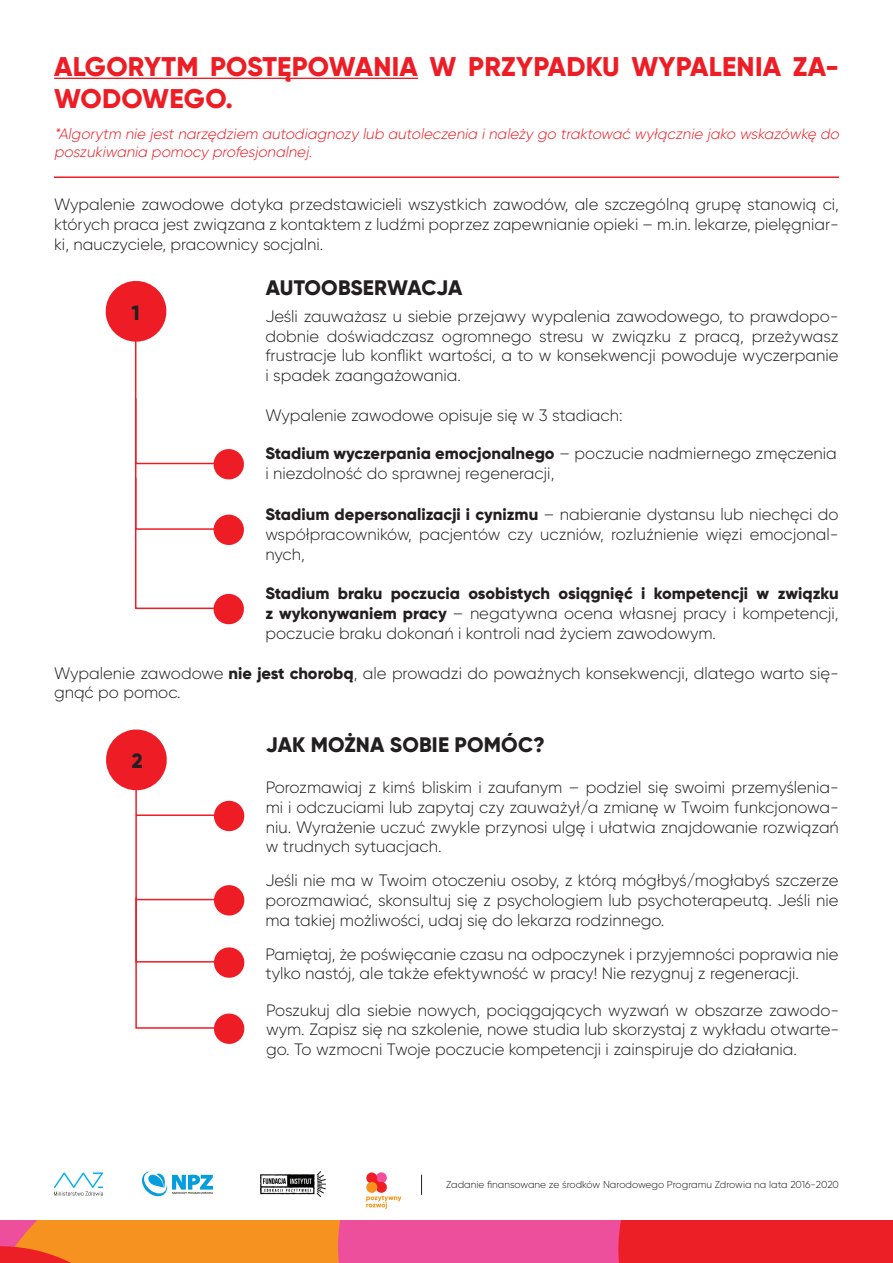
<style>
.page{position:relative;width:893px;height:1263px;background:#fff}
.page>*{position:absolute;margin:0;border:0;box-sizing:border-box;transform-origin:0 0}
.t1{font:800 27px "Gilroy";letter-spacing:.01em;color:#ee1c24}
.t2{font:800 21px "Gilroy";letter-spacing:.005em;color:#231f20}
.t3{font:800 20.7px "Gilroy";color:#231f20}
.t4{font:300 16.5px/19.8px "Gilroy";color:#231f20;text-align:justify}
.t5{font:italic 300 15px/18px "Gilroy";color:#ee1c24}
.t6{font:300 10.05px "Gilroy";color:#231f20}
.s1{font-weight:800}
</style>
<div class="page">
<svg style="left:366px;top:1172px;width:35px;height:37px"></svg>
<svg style="left:54px;top:1172px;width:49px;height:24px"></svg>
<svg style="left:142px;top:1171px;width:71px;height:25px"></svg>
<img style="left:261px;top:1171px;width:64px;height:26px">
<svg style="left:421px;top:1175px;width:1px;height:20px"></svg>
<svg style="left:0;top:1220px;width:893px;height:43px;background:#f0564b"></svg>
<hr style="left:54px;top:78px;width:364px;height:1px;background:#ee1c24">
<hr style="left:54px;top:176px;width:785px;height:2px;background:#ee1c24">
<svg style="left:105px;top:281px;width:139px;height:344px"></svg>
<svg style="left:106px;top:729px;width:139px;height:315px"></svg>
<h1 class="t1" style="left:54px;top:49px;width:597px">ALGORYTM POSTĘPOWANIA w przypadku wypal</h1>
<h1 class="t1" style="left:722px;top:49px;width:30px">enia</h1>
<h1 class="t1" style="left:793px;top:49px;width:48px">za-</h1>
<h1 class="t1" style="left:54px;top:82px;width:180px">wodowego.</h1>
<p class="t5" style="left:54px;top:125px;width:790px">*Algorytm nie jest narzędziem autodiagnozy lub autoleczenia i należy go traktować wyłącznie jako wskazówkę do poszukiwania pomocy profesjonalnej.</p>
<p class="t4" style="left:54px;top:195px;width:786px">Wypalenie zawodowe dotyka przedstawicieli wszystkich zawodów, ale szczególną grupę stanowią ci, których praca jest związana z kontaktem z ludźmi poprzez zapewnianie opieki – m.in. lekarze, pielęgniar&shy;ki, nauczyciele, pracownicy socjalni.</p>
<p class="t2" style="left:266px;top:275px;width:198px">AUTOOBSERWACJA</p>
<p class="t3" style="left:131px;top:299px;width:10px">1</p>
<p class="t4" style="left:265px;top:306px;width:575px">Jeśli zauważasz u siebie przejawy wypalenia zawodowego, to prawdopo&shy;dobnie doświadczasz ogromnego stresu w związku z pracą, przeżywasz frustracje lub konflikt wartości, a to w konsekwencji powoduje wyczerpanie i spadek zaangażowania.</p>
<p class="t4" style="left:265px;top:405px;width:359px">Wypalenie zawodowe opisuje się w 3 stadiach:</p>
<p class="t4" style="left:265px;top:443px;width:573px"><span class="s1">Stadium wyczerpania emocjonalnego</span> – poczucie nadmiernego zmęczenia i niezdolność do sprawnej regeneracji,</p>
<p class="t4" style="left:265px;top:504px;width:575px"><span class="s1">Stadium depersonalizacji i cynizmu</span> – nabieranie dystansu lub niechęci do współpracowników, pacjentów czy uczniów, rozluźnienie więzi emocjonal&shy;nych,</p>
<p class="t4" style="left:265px;top:583px;width:575px"><span class="s1">Stadium braku poczucia osobistych osiągnięć i kompetencji w związku z wykonywaniem pracy</span> – negatywna ocena własnej pracy i kompetencji, poczucie braku dokonań i kontroli nad życiem zawodowym.</p>
<p class="t4" style="left:54px;top:663px;width:786px">Wypalenie zawodowe <span class="s1">nie jest chorobą</span>, ale prowadzi do poważnych konsekwencji, dlatego warto się&shy;gnąć po pomoc.</p>
<p class="t2" style="left:266px;top:731px;width:280px">JAK MOŻNA SOBIE POMÓC?</p>
<p class="t3" style="left:132px;top:748px;width:12px">2</p>
<p class="t4" style="left:266px;top:777px;width:575px">Porozmawiaj z kimś bliskim i zaufanym – podziel się swoimi przemyślenia&shy;mi i odczuciami lub zapytaj czy zauważył/a zmianę w Twoim funkcjonowa&shy;niu. Wyrażenie uczuć zwykle przynosi ulgę i ułatwia znajdowanie rozwiązań w trudnych sytuacjach.</p>
<p class="t4" style="left:265px;top:870px;width:575px">Jeśli nie ma w Twoim otoczeniu osoby, z którą mógłbyś/mogłabyś szczerze porozmawiać, skonsultuj się z psychologiem lub psychoterapeutą. Jeśli nie ma takiej możliwości, udaj się do lekarza rodzinnego.</p>
<p class="t4" style="left:265px;top:944px;width:575px">Pamiętaj, że poświęcanie czasu na odpoczynek i przyjemności poprawia nie tylko nastój, ale także efektywność w pracy! Nie rezygnuj z regeneracji.</p>
<p class="t4" style="left:266px;top:1000px;width:575px">Poszukuj dla siebie nowych, pociągających wyzwań w obszarze zawodo&shy;wym. Zapisz się na szkolenie, nowe studia lub skorzystaj z wykładu otwarte&shy;go. To wzmocni Twoje poczucie kompetencji i zainspiruje do działania.</p>
<p class="t6" style="left:446px;top:1178px;width:394px">Zadanie finansowane ze środków Narodowego Programu Zdrowia na lata 2016-2020</p>
</div>
